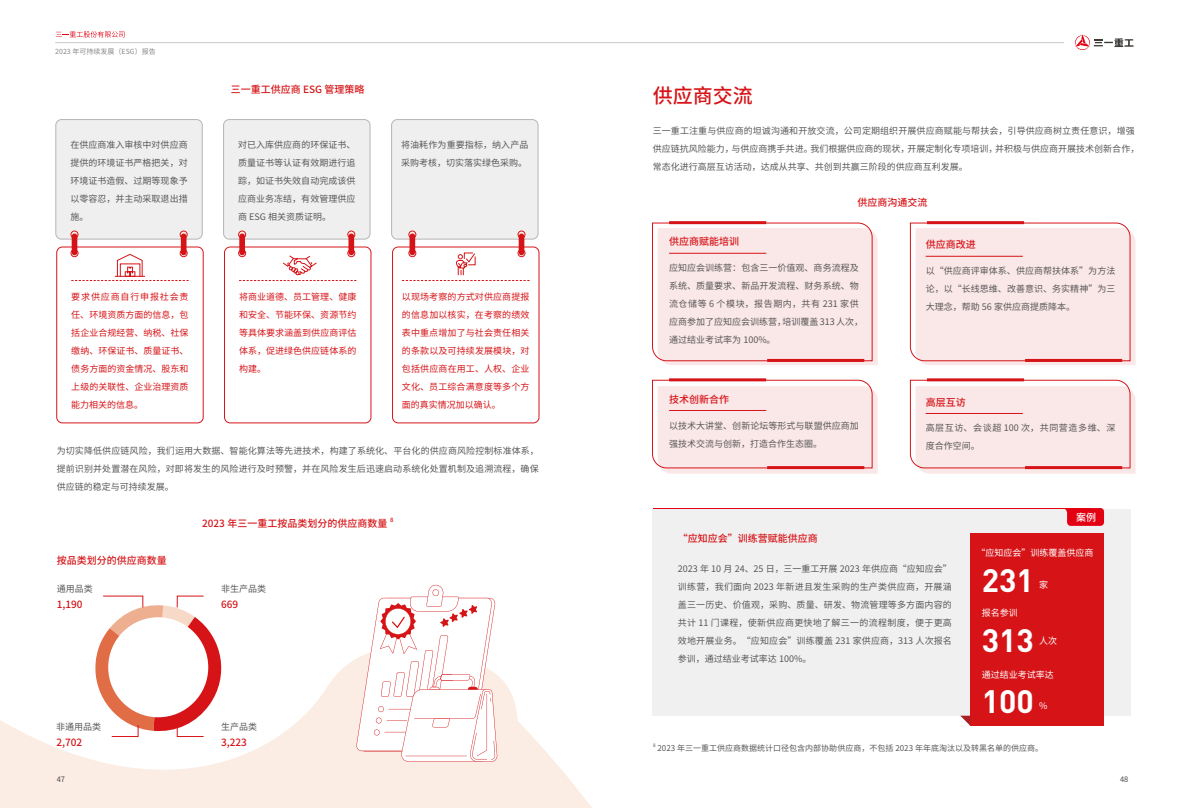
<style>
.page{position:relative;width:1191px;height:808px;background:#fff}
.page>*{position:absolute;margin:0;border:0;box-sizing:border-box;transform-origin:0 0}
.t1{font:700 32px/60.5px "DIN";color:#fff;text-align:justify}
.t2{font:500 20px "Source Han Sans CN";color:#d61418}
.t3{font:500 10px "Source Han Sans CN";color:#d61418}
.t4{font:500 10px "Source Han Sans CN";color:#fff}
.t5{font:9px/18px "Source Han Sans CN";letter-spacing:.005em;color:#595757;text-align:justify}
.t6{font:9px/18px "Source Han Sans CN";letter-spacing:.005em;color:#d61418;text-align:justify}
.t7{font:9px "Source Han Sans CN";color:#fff}
.t8{font:9px/18px "Source Han Sans CN";letter-spacing:.065em;color:#595757}
.t9{font:8px "Source Han Sans CN";color:#595757}
.t10{font:7.5px "Source Han Sans CN";color:#4c4948}
.t11{font:7px "Source Han Sans CN";color:#898989}
.t12{font:500 5.8px "Source Han Sans CN";color:#d61418}
.t13{font:4.7px "Source Han Sans CN";color:#595757}
</style>
<div class="page">
<svg style="left:56px;top:31px;width:68px;height:7px"></svg>
<hr style="left:55px;top:42px;width:1008px;height:1px;background:#c7c7c9">
<svg style="left:1075px;top:35px;width:58px;height:15px"></svg>
<svg style="left:0;top:584px;width:592px;height:224px"></svg>
<div style="left:653px;top:508px;width:436px;height:19px;background:#e30012"></div>
<div style="left:653px;top:509px;width:477px;height:207px;background:#f0f0f0"></div>
<svg style="left:1065px;top:508px;width:39px;height:18px"></svg>
<div style="left:970px;top:533px;width:134px;height:193px;background:#d61418"></div>
<svg style="left:960px;top:716px;width:10px;height:10px"></svg>
<svg style="left:652px;top:222px;width:225px;height:143px;background:#f9e4e5"></svg>
<svg style="left:652px;top:379px;width:225px;height:95px;background:#f9e5e6"></svg>
<svg style="left:909px;top:222px;width:226px;height:143px;background:#f9e4e5"></svg>
<svg style="left:909px;top:379px;width:226px;height:95px;background:#f9e4e5"></svg>
<hr style="left:669px;top:253px;width:97px;height:1px;background:#d61418">
<hr style="left:669px;top:410px;width:97px;height:1px;background:#d61418">
<hr style="left:925px;top:256px;width:97px;height:1px;background:#d61418">
<hr style="left:925px;top:413px;width:97px;height:1px;background:#d61418">
<hr style="left:669px;top:221px;width:97px;height:3px;background:#d61418">
<hr style="left:669px;top:378px;width:97px;height:3px;background:#d61418">
<hr style="left:927px;top:221px;width:97px;height:3px;background:#d61418">
<hr style="left:927px;top:378px;width:97px;height:3px;background:#d61418">
<hr style="left:767px;top:359px;width:97px;height:3px;background:#d61418">
<hr style="left:767px;top:466px;width:97px;height:3px;background:#d61418">
<hr style="left:1025px;top:359px;width:97px;height:3px;background:#d61418">
<hr style="left:1025px;top:466px;width:97px;height:3px;background:#d61418">
<div style="left:56px;top:246px;width:148px;height:177px;border:1px solid #d61418;border-radius:6px"></div>
<div style="left:224px;top:246px;width:147px;height:177px;border:1px solid #d61418;border-radius:6px"></div>
<div style="left:392px;top:246px;width:147px;height:177px;border:1px solid #d61418;border-radius:6px"></div>
<div style="left:56px;top:120px;width:146px;height:119px;background:#efefef;border-radius:6px"></div>
<div style="left:55px;top:119px;width:148px;height:121px;border:1px solid #b5b6b6;border-radius:6px"></div>
<div style="left:223px;top:120px;width:147px;height:119px;background:#efefef;border-radius:6px"></div>
<div style="left:223px;top:119px;width:147px;height:121px;border:1px solid #b5b6b6;border-radius:6px"></div>
<div style="left:391px;top:120px;width:147px;height:119px;background:#efefef;border-radius:6px"></div>
<div style="left:391px;top:119px;width:147px;height:121px;border:1px solid #b5b6b6;border-radius:6px"></div>
<div style="left:70px;top:231px;width:8px;height:8px;border:1px solid #d61418;border-radius:50%"></div>
<div style="left:70px;top:249px;width:8px;height:8px;border:1px solid #d61418;border-radius:50%"></div>
<div style="left:72px;top:234px;width:5px;height:21px;background:#d61418;border-radius:3px"></div>
<div style="left:238px;top:231px;width:8px;height:8px;border:1px solid #d61418;border-radius:50%"></div>
<div style="left:238px;top:249px;width:8px;height:8px;border:1px solid #d61418;border-radius:50%"></div>
<div style="left:239px;top:234px;width:6px;height:21px;background:#d61418;border-radius:3px"></div>
<div style="left:408px;top:231px;width:8px;height:8px;border:1px solid #d61418;border-radius:50%"></div>
<div style="left:408px;top:249px;width:8px;height:8px;border:1px solid #d61418;border-radius:50%"></div>
<div style="left:409px;top:234px;width:6px;height:21px;background:#d61418;border-radius:3px"></div>
<div style="left:180px;top:231px;width:8px;height:8px;border:1px solid #d61418;border-radius:50%"></div>
<div style="left:180px;top:249px;width:8px;height:8px;border:1px solid #d61418;border-radius:50%"></div>
<div style="left:181px;top:234px;width:5px;height:21px;background:#d61418;border-radius:3px"></div>
<div style="left:347px;top:231px;width:8px;height:8px;border:1px solid #d61418;border-radius:50%"></div>
<div style="left:347px;top:249px;width:8px;height:8px;border:1px solid #d61418;border-radius:50%"></div>
<div style="left:348px;top:234px;width:6px;height:21px;background:#d61418;border-radius:3px"></div>
<div style="left:517px;top:231px;width:8px;height:8px;border:1px solid #d61418;border-radius:50%"></div>
<div style="left:517px;top:249px;width:8px;height:8px;border:1px solid #d61418;border-radius:50%"></div>
<div style="left:518px;top:234px;width:6px;height:21px;background:#d61418;border-radius:3px"></div>
<svg style="left:93px;top:595px;width:137px;height:142px"></svg>
<svg style="left:71px;top:253px;width:118px;height:28px"></svg>
<hr style="left:115px;top:276px;width:30px;height:1px;background:#d61418">
<svg style="left:239px;top:254px;width:117px;height:27px"></svg>
<svg style="left:402px;top:252px;width:127px;height:29px"></svg>
<svg style="left:356px;top:585px;width:141px;height:177px"></svg>
<p class="t11" style="left:55px;top:48px;width:102px">2023 年可持续发展（ESG）报告</p>
<p class="t3" style="left:231px;top:84px;width:135px">三一重工供应商 ESG 管理策略</p>
<p class="t5" style="left:70px;top:136px;width:119px">在供应商准入审核中对供应商提供的环境证书严格把关，对环境证书造假、过期等现象予以零容忍，并主动采取退出措施。</p>
<p class="t5" style="left:238px;top:136px;width:119px">对已入库供应商的环保证书、质量证书等认证有效期进行追踪，如证书失效自动完成该供应商业务冻结，有效管理供应商 ESG 相关资质证明。</p>
<p class="t5" style="left:401px;top:136px;width:129px">将油耗作为重要指标，纳入产品采购考核，切实落实绿色采购。</p>
<p class="t6" style="left:71px;top:288px;width:119px">要求供应商自行申报社会责任、环境资质方面的信息，包括企业合规经营、纳税、社保缴纳、环保证书、质量证书、债务方面的资金情况、股东和上级的关联性、企业治理资质能力相关的信息。</p>
<p class="t6" style="left:239px;top:288px;width:119px">将商业道德、员工管理、健康和安全、节能环保、资源节约等具体要求涵盖到供应商评估体系，促进绿色供应链体系的构建。</p>
<p class="t6" style="left:402px;top:288px;width:129px">以现场考察的方式对供应商提报的信息加以核实，在考察的绩效表中重点增加了与社会责任相关的条款以及可持续发展模块，对包括供应商在用工、人权、企业文化、员工综合满意度等多个方面的真实情况加以确认。</p>
<p class="t5" style="left:57px;top:442px;width:484px">为切实降低供应链风险，我们运用大数据、智能化算法等先进技术，构建了系统化、平台化的供应商风险控制标准体系，提前识别并处置潜在风险，对即将发生的风险进行及时预警，并在风险发生后迅速启动系统化处置机制及追溯流程，确保供应链的稳定与可持续发展。</p>
<p class="t3" style="left:57px;top:555px;width:111px">按品类划分的供应商数量</p>
<p class="t5" style="left:57px;top:580px;width:37px">通用品类</p>
<p class="t3" style="left:57px;top:598px;width:27px">1,190</p>
<p class="t3" style="left:202px;top:518px;width:187px">2023 年三一重工按品类划分的供应商数量</p>
<p class="t12" style="left:390px;top:517px;width:5px">8</p>
<p class="t5" style="left:221px;top:580px;width:46px">非生产品类</p>
<p class="t3" style="left:221px;top:598px;width:19px">669</p>
<p class="t5" style="left:56px;top:718px;width:47px">非通用品类</p>
<p class="t3" style="left:56px;top:737px;width:27px">2,702</p>
<p class="t10" style="left:57px;top:775px;width:10px">47</p>
<p class="t5" style="left:221px;top:718px;width:37px">生产品类</p>
<p class="t3" style="left:221px;top:737px;width:27px">3,223</p>
<h2 class="t2" style="left:653px;top:85px;width:101px">供应商交流</h2>
<p class="t5" style="left:653px;top:122px;width:488px;text-align:left">三一重工注重与供应商的坦诚沟通和开放交流，公司定期组织开展供应商赋能与帮扶会，引导供应商树立责任意识，增强供应链抗风险能力，与供应商携手共进。我们根据供应商的现状，开展定制化专项培训，并积极与供应商开展技术创新合作，常态化进行高层互访活动，达成从共享、共创到共赢三阶段的供应商互利发展。</p>
<p class="t3" style="left:857px;top:197px;width:71px">供应商沟通交流</p>
<p class="t3" style="left:669px;top:236px;width:71px">供应商赋能培训</p>
<p class="t3" style="left:925px;top:239px;width:51px">供应商改进</p>
<p class="t5" style="left:669px;top:259px;width:196px;text-align:left">应知应会训练营：包含三一价值观、商务流程及系统、质量要求、新品开发流程、财务系统、物流仓储等 6 个模块，报告期内，共有 231 家供应商参加了应知应会训练营，培训覆盖 313 人次，通过结业考试率为 100%。</p>
<p class="t5" style="left:925px;top:262px;width:191px">以“供应商评审体系、供应商帮扶体系”为方法论，以“长线思维、改善意识、务实精神”为三大理念，帮助 56 家供应商提质降本。</p>
<p class="t3" style="left:669px;top:393px;width:61px">技术创新合作</p>
<p class="t3" style="left:925px;top:396px;width:41px">高层互访</p>
<p class="t5" style="left:669px;top:417px;width:191px">以技术大讲堂、创新论坛等形式与联盟供应商加强技术交流与创新，打造合作生态圈。</p>
<p class="t8" style="left:925px;top:419px;width:191px">高层互访、会谈超 100 次，共同营造多维、深度合作空间。</p>
<p class="t3" style="left:678px;top:532px;width:141px">“应知应会”训练营赋能供应商</p>
<p class="t5" style="left:678px;top:560px;width:275px">2023 年 10 月 24、25 日，三一重工开展 2023 年供应商“应知应会”训练营，我们面向 2023 年新进且发生采购的生产类供应商，开展涵盖三一历史、价值观，采购、质量、研发、物流管理等多方面内容的共计 11 门课程，使新供应商更快地了解三一的流程制度，便于更高效地开展业务。“应知应会”训练覆盖 231 家供应商，313 人次报名参训，通过结业考试率达 100%。</p>
<p class="t4" style="left:1076px;top:512px;width:21px">案例</p>
<p class="t7" style="left:976px;top:547px;width:118px">“应知应会”训练覆盖供应商</p>
<h1 class="t1" style="left:981px;top:548px;width:54px">231<br>313<br>100</h1>
<p class="t7" style="left:1039px;top:580px;width:10px">家</p>
<p class="t7" style="left:981px;top:607px;width:37px">报名参训</p>
<p class="t7" style="left:1039px;top:636px;width:19px">人次</p>
<p class="t7" style="left:981px;top:670px;width:73px">通过结业考试率达</p>
<p class="t7" style="left:1039px;top:701px;width:10px">%</p>
<p class="t13" style="left:653px;top:742px;width:4px">8</p>
<p class="t9" style="left:657px;top:743px;width:387px">2023 年三一重工供应商数据统计口径包含内部协助供应商，不包括 2023 年年底淘汰以及转黑名单的供应商。</p>
<p class="t10" style="left:1120px;top:775px;width:10px">48</p>
</div>
